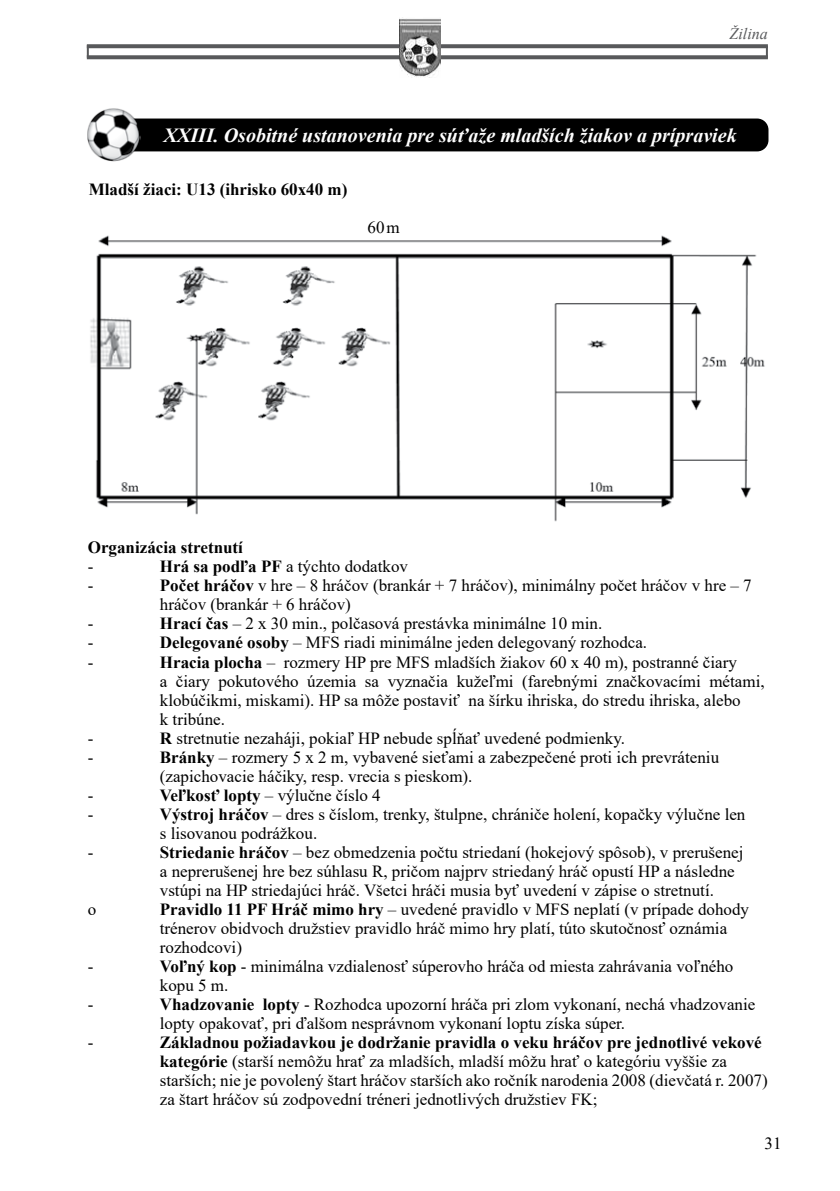
<style>
.page{position:relative;width:840px;height:1191px;background:#fff}
.page>*{position:absolute;margin:0;border:0;box-sizing:border-box;transform-origin:0 0}
.t1{font:italic 700 20px "Times New Roman";color:#fff}
.t2{font:17px/19px "Times New Roman";color:#000}
.t3{font:700 17px "Times New Roman";color:#000}
.t4{font:italic 16px "Times New Roman";color:#58595b}
.s1{font-weight:700}
</style>
<div class="page">
<svg style="left:87px;top:44px;width:680px;height:4px;background:#616264"></svg>
<svg style="left:87px;top:55px;width:680px;height:4px;background:#636466"></svg>
<svg style="left:87px;top:45px;width:2px;height:13px"></svg>
<svg style="left:765px;top:46px;width:2px;height:12px"></svg>
<img style="left:399px;top:17px;width:41px;height:60px">
<div style="left:140px;top:118px;width:628px;height:33px;background:#000"></div>
<img style="left:87px;top:108px;width:53px;height:53px">
<img style="left:90px;top:235px;width:675px;height:287px">
<p class="t4" style="left:729px;top:23px;width:40px">Žilina</p>
<p class="t1" style="left:164px;top:121px;width:574px">XXIII. Osobitné ustanovenia pre súťaže mladších žiakov a prípraviek</p>
<p class="t3" style="left:89px;top:177px;width:260px">Mladší žiaci: U13 (ihrisko 60x40 m)</p>
<p class="t2" style="left:367px;top:217px;width:34px">60m</p>
<p class="t3" style="left:88px;top:535px;width:157px">Organizácia stretnutí</p>
<p class="t2" style="left:88px;top:556px;width:7px">-</p>
<p class="t2" style="left:160px;top:556px;width:249px"><span class="s1">Hrá sa podľa PF</span> a týchto dodatkov</p>
<p class="t2" style="left:88px;top:575px;width:7px">-</p>
<p class="t2" style="left:160px;top:575px;width:593px"><span class="s1">Počet hráčov</span> v hre – 8 hráčov (brankár + 7 hráčov), minimálny počet hráčov v hre – 7 hráčov (brankár + 6 hráčov)</p>
<p class="t2" style="left:88px;top:614px;width:7px">-</p>
<p class="t2" style="left:160px;top:614px;width:443px"><span class="s1">Hrací čas</span> – 2 x 30 min., polčasová prestávka minimálne 10 min.</p>
<p class="t2" style="left:88px;top:633px;width:7px">-</p>
<p class="t2" style="left:160px;top:633px;width:488px"><span class="s1">Delegované osoby</span> – MFS riadi minimálne jeden delegovaný rozhodca.</p>
<p class="t2" style="left:88px;top:652px;width:7px">-</p>
<p class="t2" style="left:160px;top:652px;width:606px"><span class="s1">Hracia plocha</span> – rozmery HP pre MFS mladších žiakov 60 x 40 m), postranné čiary<br>a čiary pokutového územia sa vyznačia kužeľmi (farebnými značkovacími métami, klobúčikmi, miskami). HP sa môže postaviť na šírku ihriska, do stredu ihriska, alebo<br>k tribúne.</p>
<p class="t2" style="left:88px;top:728px;width:7px">-</p>
<p class="t2" style="left:160px;top:728px;width:466px"><span class="s1">R</span> stretnutie nezaháji, pokiaľ HP nebude spĺňať uvedené podmienky.</p>
<p class="t2" style="left:88px;top:747px;width:7px">-</p>
<p class="t2" style="left:160px;top:747px;width:560px"><span class="s1">Bránky</span> – rozmery 5 x 2 m, vybavené sieťami a zabezpečené proti ich prevráteniu (zapichovacie háčiky, resp. vrecia s pieskom).</p>
<p class="t2" style="left:88px;top:785px;width:7px">-</p>
<p class="t2" style="left:160px;top:785px;width:222px"><span class="s1">Veľkosť lopty</span> – výlučne číslo 4</p>
<p class="t2" style="left:88px;top:804px;width:7px">-</p>
<p class="t2" style="left:160px;top:804px;width:586px"><span class="s1">Výstroj hráčov</span> – dres s číslom, trenky, štulpne, chrániče holení, kopačky výlučne len s lisovanou podrážkou.</p>
<p class="t2" style="left:88px;top:842px;width:7px">-</p>
<p class="t2" style="left:160px;top:842px;width:585px"><span class="s1">Striedanie hráčov</span> – bez obmedzenia počtu striedaní (hokejový spôsob), v prerušenej a neprerušenej hre bez súhlasu R, pričom najprv striedaný hráč opustí HP a následne vstúpi na HP striedajúci hráč. Všetci hráči musia byť uvedení v zápise o stretnutí.</p>
<p class="t2" style="left:88px;top:899px;width:10px">o</p>
<p class="t2" style="left:160px;top:899px;width:590px"><span class="s1">Pravidlo 11 PF Hráč mimo hry</span> – uvedené pravidlo v MFS neplatí (v prípade dohody trénerov obidvoch družstiev pravidlo hráč mimo hry platí, túto skutočnosť oznámia rozhodcovi)</p>
<p class="t2" style="left:88px;top:956px;width:7px">-</p>
<p class="t2" style="left:160px;top:956px;width:574px"><span class="s1">Voľný kop</span> - minimálna vzdialenosť súperovho hráča od miesta zahrávania voľného kopu 5 m.</p>
<p class="t2" style="left:88px;top:994px;width:7px">-</p>
<p class="t2" style="left:160px;top:994px;width:596px"><span class="s1">Vhadzovanie lopty</span> - Rozhodca upozorní hráča pri zlom vykonaní, nechá vhadzovanie lopty opakovať, pri ďalšom nesprávnom vykonaní loptu získa súper.</p>
<p class="t2" style="left:88px;top:1032px;width:7px">-</p>
<p class="t2" style="left:160px;top:1032px;width:609px"><span class="s1">Základnou požiadavkou je dodržanie pravidla o veku hráčov pre jednotlivé vekové kategórie</span> (starší nemôžu hrať za mladších, mladší môžu hrať o kategóriu vyššie za starších; nie je povolený štart hráčov starších ako ročník narodenia 2008 (dievčatá r. 2007) za štart hráčov sú zodpovední tréneri jednotlivých družstiev FK;</p>
<p class="t2" style="left:764px;top:1133px;width:18px">31</p>
</div>
